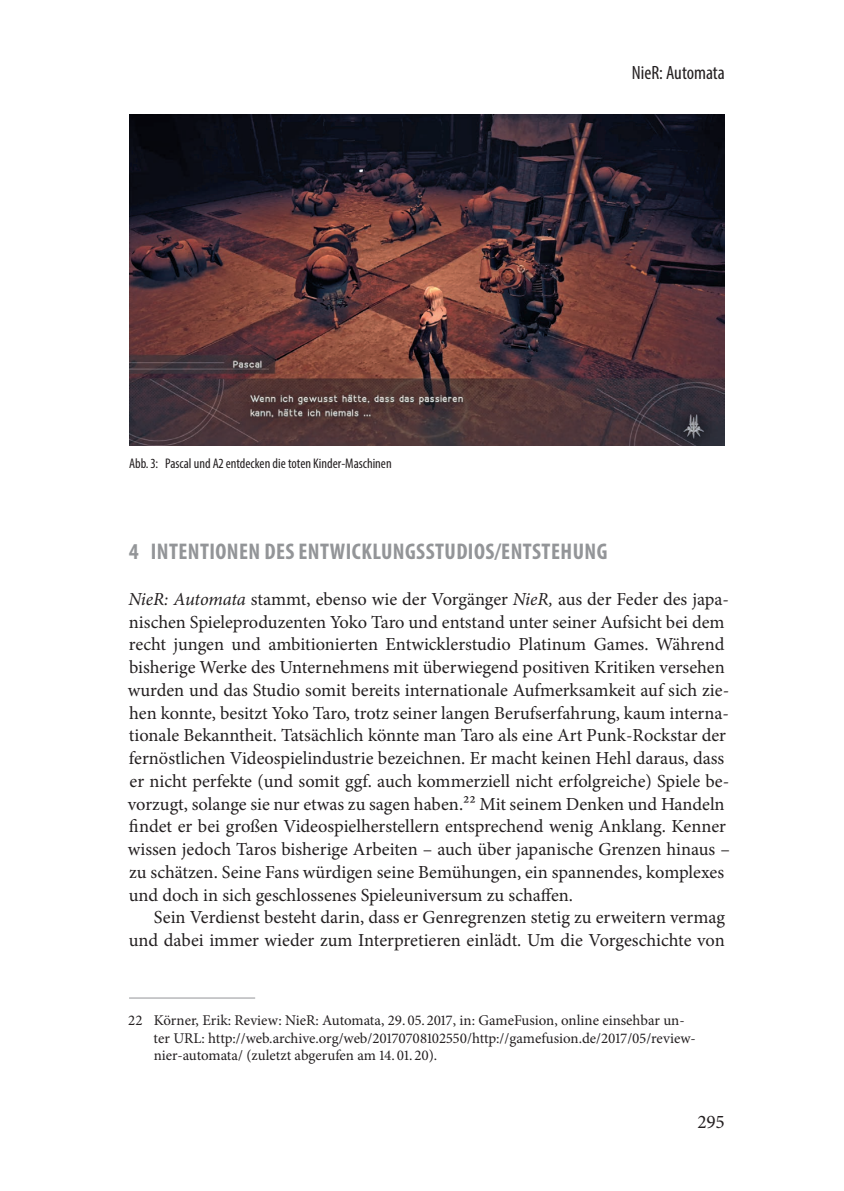
<style>
.page{position:relative;width:844px;height:1191px;background:#fff}
.page>*{position:absolute;margin:0;border:0;box-sizing:border-box;transform-origin:0 0}
.t1{font:700 condensed 22.75px "Myriad Pro";letter-spacing:.02em;color:#939598}
.t2{font:condensed 19.25px "Myriad Pro";color:#231f20}
.t3{font:19.25px "Minion Pro";color:#231f20}
.t4{font:18.38px/22.8px "Minion Pro";color:#231f20}
.t5{font:14.88px/17.5px "Minion Pro";letter-spacing:-.005em;color:#231f20}
.t6{font:condensed 14px "Myriad Pro";color:#231f20}
.s1{font-style:italic}
</style>
<div class="page">
<hr style="left:129px;top:997px;width:126px;height:1px;background:#939598">
<img style="left:129px;top:114px;width:595px;height:331px">
<p class="t6" style="left:129px;top:455px;width:264px">Abb. 3: Pascal und A2 entdecken die toten Kinder-Maschinen</p>
<p class="t2" style="left:631px;top:61px;width:94px">NieR: Automata</p>
<p class="t1" style="left:129px;top:537px;width:479px">4 INTENTIONEN DES ENTWICKLUNGSSTUDIOS/ENTSTEH UNG</p>
<p class="t4" style="left:128px;top:588px;width:603px"><span class="s1">NieR: Automata</span> stammt, ebenso wie der Vorgänger <span class="s1">NieR,</span> aus der Feder des japa&shy;nischen Spieleproduzenten Yoko Taro und entstand unter seiner Aufsicht bei dem recht jungen und ambitionierten Entwicklerstudio Platinum Games. Während bisherige Werke des Unternehmens mit überwiegend positiven Kritiken versehen wurden und das Studio somit bereits internationale Aufmerksamkeit auf sich zie&shy;hen konnte, besitzt Yoko Taro, trotz seiner langen Berufserfahrung, kaum interna&shy;tionale Bekanntheit. Tatsächlich könnte man Taro als eine Art Punk-Rockstar der fernöstlichen Videospielindustrie bezeichnen. Er macht keinen Hehl daraus, dass er nicht perfekte (und somit ggf. auch kommerziell nicht erfolgreiche) Spiele be&shy;vorzugt, solange sie nur etwas zu sagen haben.22 Mit seinem Denken und Handeln findet er bei großen Videospielherstellern entsprechend wenig Anklang. Kenner wissen jedoch Taros bisherige Arbeiten – auch über japanische Grenzen hinaus – zu schätzen. Seine Fans würdigen seine Bemühungen, ein spannendes, komplexes und doch in sich geschlossenes Spieleuniversum zu schaffen.</p>
<p class="t4" style="left:129px;top:906px;width:597px;text-align:right">Sein Verdienst besteht darin, dass er Genregrenzen stetig zu erweitern vermag und dabei immer wieder zum Interpretieren einlädt. Um die Vorgeschichte von</p>
<p class="t5" style="left:154px;top:1012px;width:543px;text-indent:-25px">22 Körner, Erik: Review: NieR: Automata, 29. 05. 2017, in: GameFusion, online einsehbar un&shy;ter URL: http://web.archive.org/web/20170708102550/http://gamefusion.de/2017/05/review&shy;nier-automata/ (zuletzt abgerufen am 14. 01. 20).</p>
<p class="t3" style="left:697px;top:1109px;width:29px">295</p>
</div>
